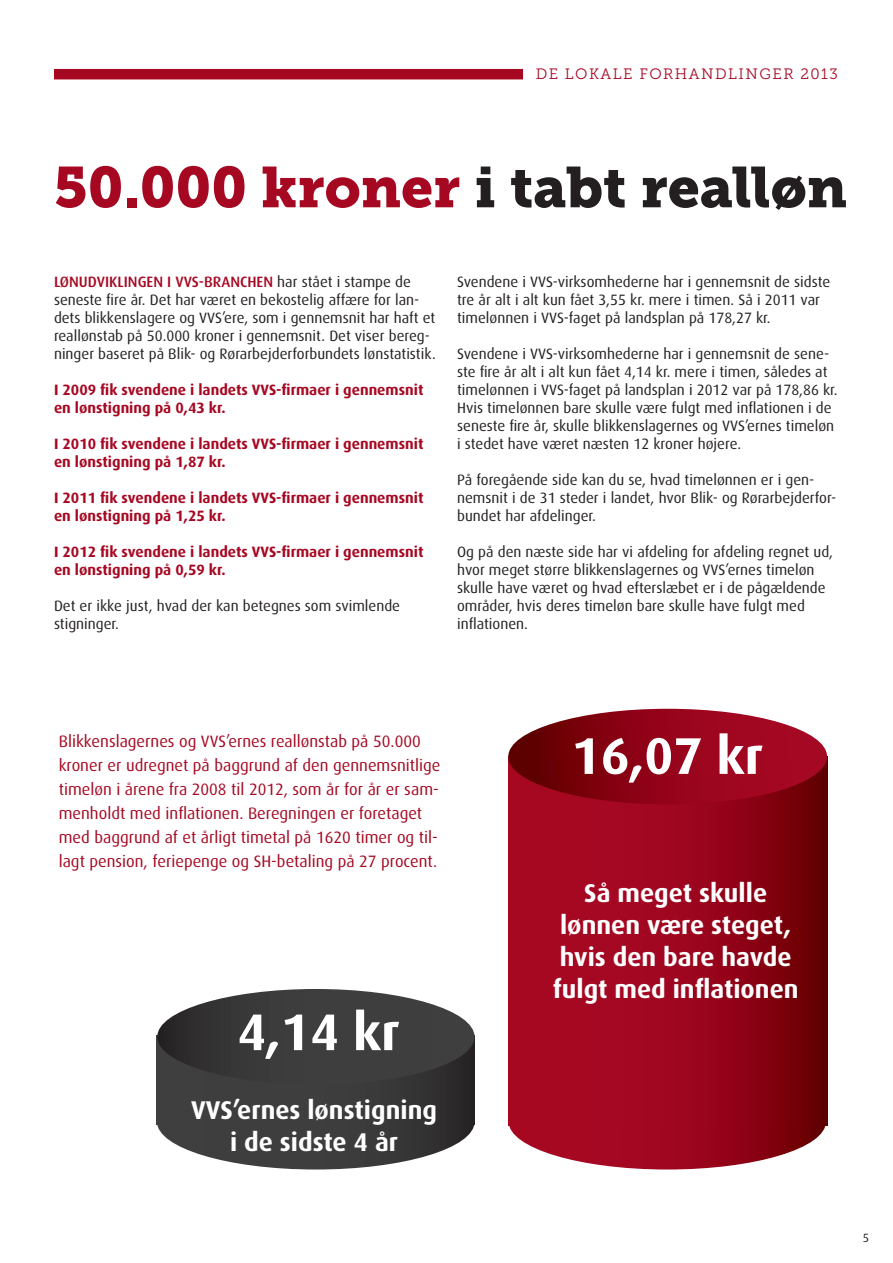
<style>
.page{position:relative;width:893px;height:1263px;background:#fff}
.page>*{position:absolute;margin:0;border:0;box-sizing:border-box;transform-origin:0 0}
.RUBRIK{font:57px "Museo Slab 900";color:#a60822}
.TAL{font:700 51.6px "Dax";color:#fff}
.FAKTA_PÅ_SØJLE{font:700 25.65px "Dax";color:#fff}
.FAKTA_BRØD{font:16.5px/24px "Dax";color:#a60822}
.BRØD{font:15px/18px "Dax";color:#231f20}
.BRØD-2{font:700 15px/18px "Dax";color:#a60822}
.t1{font:15px "Museo Slab 300";letter-spacing:.1em;color:#a60822}
.BRØD-3{font:12px "Dax";color:#231f20}
.s1{color:#231f20}
.s2{font-weight:500;color:#a60822}
</style>
<div class="page">
<div style="left:54px;top:69px;width:469px;height:10px;background:#a60822"></div>
<svg style="left:157px;top:989px;width:318px;height:180px;background:#504f50"></svg>
<svg style="left:509px;top:1125px;width:317px;height:44px"></svg>
<svg style="left:509px;top:804px;width:318px;height:321px;background:#950419"></svg>
<svg style="left:508px;top:709px;width:319px;height:95px;background:#991e2e"></svg>
<p class="t1" style="left:536px;top:66px;width:304px">DE LOKALE FORHANDLINGER 2013</p>
<p class="RUBRIK" style="left:54px;top:154px;width:795px">50.000 kroner <span class="s1">i tabt realløn</span></p>
<p class="BRØD" style="left:54px;top:273px;width:383px"><span class="s2">LØNUDVIKLINGEN I VVS-BRANCHEN</span> har stået i stampe de seneste fire år. Det har været en bekostelig affære for lan&shy;dets blikkenslagere og VVS’ere, som i gennemsnit har haft et reallønstab på 50.000 kroner i gennemsnit. Det viser bereg&shy;ninger baseret på Blik- og Rørarbejderforbundets lønstatistik.</p>
<p class="BRØD-2" style="left:54px;top:381px;width:371px">I 2009 fik svendene i landets VVS-firmaer i gennemsnit en lønstigning på 0,43 kr.</p>
<p class="BRØD-2" style="left:54px;top:435px;width:371px">I 2010 fik svendene i landets VVS-firmaer i gennemsnit en lønstigning på 1,87 kr.</p>
<p class="BRØD-2" style="left:54px;top:489px;width:371px">I 2011 fik svendene i landets VVS-firmaer i gennemsnit en lønstigning på 1,25 kr.</p>
<p class="BRØD-2" style="left:54px;top:543px;width:371px">I 2012 fik svendene i landets VVS-firmaer i gennemsnit en lønstigning på 0,59 kr.</p>
<p class="BRØD" style="left:54px;top:597px;width:348px">Det er ikke just, hvad der kan betegnes som svimlende stigninger.</p>
<p class="BRØD" style="left:457px;top:273px;width:375px">Svendene i VVS-virksomhederne har i gennemsnit de sidste tre år alt i alt kun fået 3,55 kr. mere i timen. Så i 2011 var timelønnen i VVS-faget på landsplan på 178,27 kr.</p>
<p class="BRØD" style="left:457px;top:345px;width:382px">Svendene i VVS-virksomhederne har i gennemsnit de sene&shy;ste fire år alt i alt kun fået 4,14 kr. mere i timen, således at timelønnen i VVS-faget på landsplan i 2012 var på 178,86 kr.</p>
<p class="BRØD" style="left:457px;top:399px;width:379px">Hvis timelønnen bare skulle være fulgt med inflationen i de seneste fire år, skulle blikkenslagernes og VVS’ernes timeløn i stedet have været næsten 12 kroner højere.</p>
<p class="BRØD" style="left:457px;top:471px;width:381px">På foregående side kan du se, hvad timelønnen er i gen&shy;nemsnit i de 31 steder i landet, hvor Blik- og Rørarbejderfor&shy;bundet har afdelinger.</p>
<p class="BRØD" style="left:457px;top:543px;width:378px">Og på den næste side har vi afdeling for afdeling regnet ud, hvor meget større blikkenslagernes og VVS’ernes timeløn skulle have været og hvad efterslæbet er i de pågældende områder, hvis deres timeløn bare skulle have fulgt med inflationen.</p>
<p class="FAKTA_BRØD" style="left:59px;top:730px;width:383px">Blikkenslagernes og VVS’ernes reallønstab på 50.000 kroner er udregnet på baggrund af den gennemsnitlige timeløn i årene fra 2008 til 2012, som år for år er sam&shy;menholdt med inflationen. Beregningen er foretaget med baggrund af et årligt timetal på 1620 timer og til&shy;lagt pension, feriepenge og SH-betaling på 27 procent.</p>
<p class="TAL" style="left:237px;top:1003px;width:164px">4,14 kr</p>
<p class="FAKTA_PÅ_SØJLE" style="left:191px;top:1096px;width:247px">VVS’ernes lønstigning</p>
<p class="FAKTA_PÅ_SØJLE" style="left:230px;top:1128px;width:169px">i de sidste 4 år</p>
<p class="TAL" style="left:571px;top:727px;width:193px">16,07 kr</p>
<p class="FAKTA_PÅ_SØJLE" style="left:584px;top:879px;width:184px">Så meget skulle</p>
<p class="FAKTA_PÅ_SØJLE" style="left:560px;top:911px;width:233px">lønnen være steget,</p>
<p class="FAKTA_PÅ_SØJLE" style="left:560px;top:943px;width:233px">hvis den bare havde</p>
<p class="FAKTA_PÅ_SØJLE" style="left:553px;top:975px;width:247px">fulgt med inflationen</p>
<p class="BRØD-3" style="left:863px;top:1231px;width:8px">5</p>
</div>
